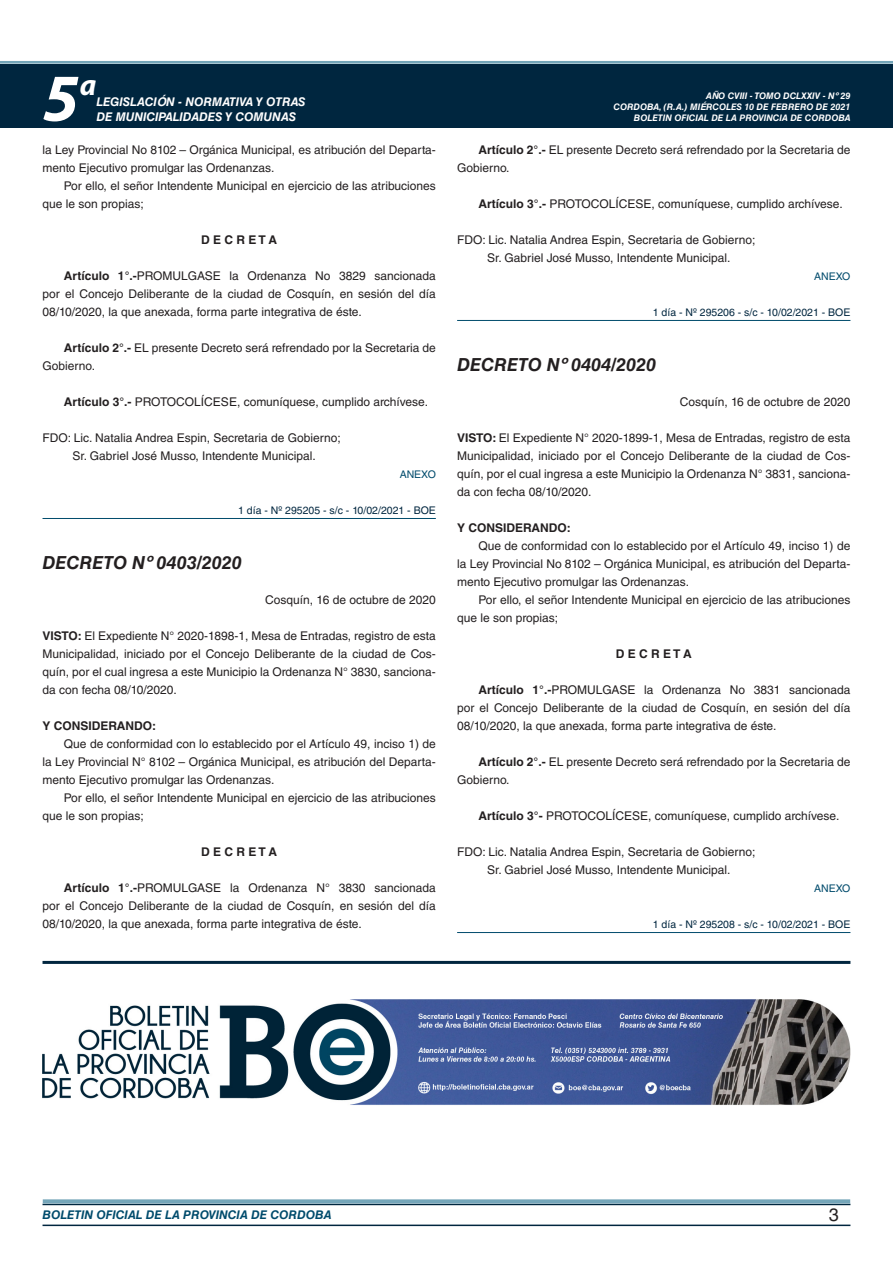
<style>
.page{position:relative;width:893px;height:1263px;background:#fff}
.page>*{position:absolute;margin:0;border:0;box-sizing:border-box;transform-origin:0 0}
.t1{font:italic 700 67.5px "Myriad Pro";color:#fff}
.t2{font:italic 700 30px "Myriad Pro";color:#fff}
.NOMBRE_DE_MINISTERIO{font:italic 700 18px "Helvetica LT Std";color:#231f20}
.t3{font:18px "Helvetica LT Std";color:#231f20}
.BASE{font:12px/18px "Helvetica LT Std";color:#231f20}
.t4{font:italic 700 12px "Helvetica LT Std";color:#fff}
.FECHA{font:12px "Helvetica LT Std";color:#231f20}
.t5{font:italic 700 12px "Helvetica LT Std";color:#004b6c}
.BASE-2{font:700 12px "Helvetica LT Std";color:#231f20}
.RESUELVE{font:700 12px "Helvetica LT Std";color:#231f20}
.FECHA_DE_VENCIMIENTO{font:10.5px "Helvetica LT Std";color:#00263f}
.ANEXO{font:10.5px "Helvetica LT Std";color:#004b6c}
.t6{font:italic 700 9px/10.8px "Helvetica LT Std";color:#fff;text-align:right}
.s1{font-weight:700}
</style>
<div class="page">
<div style="left:0;top:61px;width:893px;height:6px;background:#fff;opacity:.75"></div>
<div style="left:0;top:64px;width:893px;height:64px;background:#00263f"></div>
<hr style="left:43px;top:1224px;width:807px;height:2px;background:#00263f">
<div style="left:42px;top:1198px;width:809px;height:8px;background:#fff;opacity:.75"></div>
<hr style="left:43px;top:518px;width:393px;height:1px;background:#004b6c">
<hr style="left:457px;top:320px;width:393px;height:1px;background:#004b6c">
<hr style="left:457px;top:932px;width:393px;height:1px;background:#004b6c">
<hr style="left:43px;top:961px;width:807px;height:3px;background:#00263f">
<img style="left:43px;top:1000px;width:807px;height:105px">
<h1 class="t1" style="left:43px;top:54px;width:38px">5</h1>
<h2 class="t2" style="left:80px;top:66px;width:18px">a</h2>
<p class="t4" style="left:96px;top:95px;width:211px">LEGISLACIÓN - NORMATIVA Y OTRAS</p>
<p class="t4" style="left:96px;top:109px;width:201px">DE MUNICIPALIDADES Y COMUNAS</p>
<p class="BASE" style="left:43px;top:141px;width:395px">la Ley Provincial No 8102 – Orgánica Municipal, es atribución del Departa&shy;mento Ejecutivo promulgar las Ordenanzas.</p>
<p class="BASE" style="left:43px;top:177px;width:395px;text-indent:21px">Por ello, el señor Intendente Municipal en ejercicio de las atribuciones que le son propias;</p>
<p class="RESUELVE" style="left:201px;top:232px;width:78px">D E C R E T A</p>
<p class="BASE" style="left:43px;top:267px;width:395px;text-align:justify;text-indent:21px"><span class="s1">Artículo 1°.-</span>PROMULGASE la Ordenanza No 3829 sancionada por el Concejo Deliberante de la ciudad de Cosquín, en sesión del día 08/10/2020, la que anexada, forma parte integrativa de éste.</p>
<p class="BASE" style="left:43px;top:339px;width:395px;text-indent:21px"><span class="s1">Artículo 2°.-</span> EL presente Decreto será refrendado por la Secretaria de<br>Gobierno.</p>
<p class="BASE" style="left:64px;top:393px;width:366px"><span class="s1">Artículo 3°.-</span> PROTOCOLÍCESE, comuníquese, cumplido archívese.</p>
<p class="BASE" style="left:43px;top:429px;width:300px">FDO: Lic. Natalia Andrea Espin, Secretaria de Gobierno;</p>
<p class="BASE" style="left:73px;top:447px;width:245px">Sr. Gabriel José Musso, Intendente Municipal.</p>
<p class="ANEXO" style="left:400px;top:468px;width:38px">ANEXO</p>
<p class="FECHA_DE_VENCIMIENTO" style="left:238px;top:504px;width:199px">1 día - Nº 295205 - s/c - 10/02/2021 - BOE</p>
<p class="NOMBRE_DE_MINISTERIO" style="left:43px;top:552px;width:201px">DECRETO Nº 0403/2020</p>
<p class="FECHA" style="left:265px;top:593px;width:172px">Cosquín, 16 de octubre de 2020</p>
<p class="BASE" style="left:43px;top:627px;width:395px;text-align:justify"><span class="s1">VISTO:</span> El Expediente N° 2020-1898-1, Mesa de Entradas, registro de esta Municipalidad, iniciado por el Concejo Deliberante de la ciudad de Cos&shy;quín, por el cual ingresa a este Municipio la Ordenanza N° 3830, sanciona&shy;da con fecha 08/10/2020.</p>
<p class="BASE-2" style="left:43px;top:718px;width:115px">Y CONSIDERANDO:</p>
<p class="BASE" style="left:43px;top:735px;width:395px;text-align:justify;text-indent:21px">Que de conformidad con lo establecido por el Artículo 49, inciso 1) de la Ley Provincial N° 8102 – Orgánica Municipal, es atribución del Departa&shy;mento Ejecutivo promulgar las Ordenanzas.</p>
<p class="BASE" style="left:43px;top:789px;width:395px;text-indent:21px">Por ello, el señor Intendente Municipal en ejercicio de las atribuciones que le son propias;</p>
<p class="RESUELVE" style="left:201px;top:844px;width:78px">D E C R E T A</p>
<p class="BASE" style="left:43px;top:879px;width:395px;text-align:justify;text-indent:21px"><span class="s1">Artículo 1°.-</span>PROMULGASE la Ordenanza N° 3830 sancionada por el Concejo Deliberante de la ciudad de Cosquín, en sesión del día 08/10/2020, la que anexada, forma parte integrativa de éste.</p>
<p class="t6" style="left:614px;top:91px;width:238px">AÑO CVIII - TOMO DCLXXIV - Nº 29<br>CORDOBA, (R.A.) MIÉRCOLES 10 DE FEBRERO DE 2021<br>BOLETIN OFICIAL DE LA PROVINCIA DE CORDOBA</p>
<p class="BASE" style="left:457px;top:141px;width:395px;text-indent:21px"><span class="s1">Artículo 2°.-</span> EL presente Decreto será refrendado por la Secretaria de<br>Gobierno.</p>
<p class="BASE" style="left:478px;top:195px;width:366px"><span class="s1">Artículo 3°.-</span> PROTOCOLÍCESE, comuníquese, cumplido archívese.</p>
<p class="BASE" style="left:457px;top:231px;width:300px">FDO: Lic. Natalia Andrea Espin, Secretaria de Gobierno;</p>
<p class="BASE" style="left:487px;top:249px;width:245px">Sr. Gabriel José Musso, Intendente Municipal.</p>
<p class="ANEXO" style="left:814px;top:270px;width:38px">ANEXO</p>
<p class="FECHA_DE_VENCIMIENTO" style="left:653px;top:306px;width:199px">1 día - Nº 295206 - s/c - 10/02/2021 - BOE</p>
<p class="NOMBRE_DE_MINISTERIO" style="left:457px;top:354px;width:201px">DECRETO Nº 0404/2020</p>
<p class="FECHA" style="left:680px;top:395px;width:172px">Cosquín, 16 de octubre de 2020</p>
<p class="BASE" style="left:457px;top:429px;width:395px;text-align:justify"><span class="s1">VISTO:</span> El Expediente N° 2020-1899-1, Mesa de Entradas, registro de esta Municipalidad, iniciado por el Concejo Deliberante de la ciudad de Cos&shy;quín, por el cual ingresa a este Municipio la Ordenanza N° 3831, sanciona&shy;da con fecha 08/10/2020.</p>
<p class="BASE-2" style="left:457px;top:520px;width:115px">Y CONSIDERANDO:</p>
<p class="BASE" style="left:457px;top:537px;width:395px;text-align:justify;text-indent:21px">Que de conformidad con lo establecido por el Artículo 49, inciso 1) de la Ley Provincial No 8102 – Orgánica Municipal, es atribución del Departa&shy;mento Ejecutivo promulgar las Ordenanzas.</p>
<p class="BASE" style="left:457px;top:591px;width:395px;text-indent:21px">Por ello, el señor Intendente Municipal en ejercicio de las atribuciones que le son propias;</p>
<p class="RESUELVE" style="left:616px;top:646px;width:78px">D E C R E T A</p>
<p class="BASE" style="left:457px;top:681px;width:395px;text-align:justify;text-indent:21px"><span class="s1">Artículo 1°.-</span>PROMULGASE la Ordenanza No 3831 sancionada por el Concejo Deliberante de la ciudad de Cosquín, en sesión del día 08/10/2020, la que anexada, forma parte integrativa de éste.</p>
<p class="BASE" style="left:457px;top:753px;width:395px;text-indent:21px"><span class="s1">Artículo 2°.-</span> EL presente Decreto será refrendado por la Secretaria de<br>Gobierno.</p>
<p class="BASE" style="left:478px;top:807px;width:362px"><span class="s1">Artículo 3°-</span> PROTOCOLÍCESE, comuníquese, cumplido archívese.</p>
<p class="BASE" style="left:457px;top:843px;width:300px">FDO: Lic. Natalia Andrea Espin, Secretaria de Gobierno;</p>
<p class="BASE" style="left:487px;top:861px;width:245px">Sr. Gabriel José Musso, Intendente Municipal.</p>
<p class="ANEXO" style="left:814px;top:882px;width:38px">ANEXO</p>
<p class="FECHA_DE_VENCIMIENTO" style="left:653px;top:918px;width:199px">1 día - Nº 295208 - s/c - 10/02/2021 - BOE</p>
<p class="t5" style="left:43px;top:1208px;width:290px">BOLETIN OFICIAL DE LA PROVINCIA DE CORDOBA</p>
<h3 class="t3" style="left:829px;top:1204px;width:12px">3</h3>
</div>
